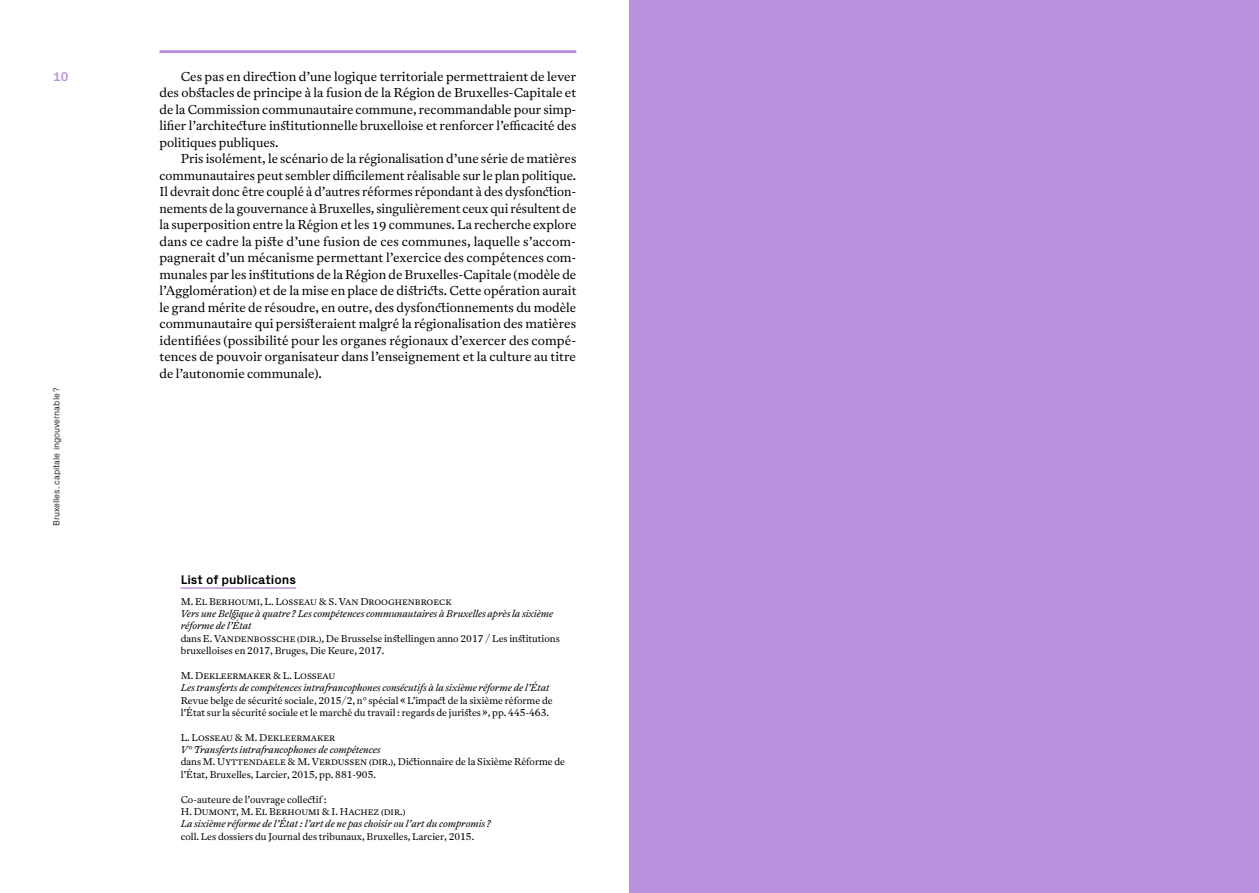
<style>
.page{position:relative;width:1259px;height:893px;background:#fff}
.page>*{position:absolute;margin:0;border:0;box-sizing:border-box;transform-origin:0 0}
.t1{font:300 12.75px/16.5px "Antwerp";color:#000}
.t2{font:700 12.75px "Px Grotesk";color:#000}
.t3{font:700 12.75px "Px Grotesk";color:#b993dd}
.t4{font:300 9.75px/12.3px "Antwerp";color:#000}
.t5{font:italic 300 9.75px/12.3px "Antwerp";color:#000}
.t6{font:300 9px "Px Grotesk";color:#000}
</style>
<div class="page">
<hr style="left:159px;top:50px;width:417px;height:3px;background:#b993dd">
<hr style="left:181px;top:587px;width:115px;height:2px;background:#b993dd">
<div style="left:629px;top:0;width:630px;height:893px;background:#b993dd"></div>
<p class="t3" style="left:53px;top:67px;width:17px">10</p>
<p class="t6" style="left:50px;top:526px;width:140px;rotate:-90deg">Bruxelles, capitale ingouvernable ?</p>
<p class="t1" style="left:159px;top:68px;width:418px;text-indent:21px">Ces pas en direction d’une logique territoriale permettraient de lever des obstacles de principe à la fusion de la Région de Bruxelles-Capitale et de la Commission communautaire commune, recommandable pour simp&shy;lifier l’architecture institutionnelle bruxelloise et renforcer l’efficacité des politiques publiques.</p>
<p class="t1" style="left:159px;top:150px;width:418px;text-indent:21px">Pris isolément, le scénario de la régionalisation d’une série de matières communautaires peut sembler difficilement réalisable sur le plan politique.<br>Il devrait donc être couplé à d’autres réformes répondant à des dysfonction&shy;nements de la gouvernance à Bruxelles, singulièrement ceux qui résultent de la superposition entre la Région et les 19 communes. La recherche explore dans ce cadre la piste d’une fusion de ces communes, laquelle s’accom&shy;pagnerait d’un mécanisme permettant l’exercice des compétences com&shy;munales par les institutions de la Région de Bruxelles-Capitale (modèle de l’Agglomération) et de la mise en place de districts. Cette opération aurait le grand mérite de résoudre, en outre, des dysfonctionnements du modèle communautaire qui persisteraient malgré la régionalisation des matières identifiées (possibilité pour les organes régionaux d’exercer des compé&shy;tences de pouvoir organisateur dans l’enseignement et la culture au titre de l’autonomie communale).</p>
<p class="t2" style="left:181px;top:570px;width:117px">List of publications</p>
<p class="t4" style="left:181px;top:595px;width:272px">M. El Berhoumi, L. Losseau &amp; S. Van Drooghenbroeck</p>
<p class="t5" style="left:181px;top:607px;width:374px">Vers une Belgique à quatre ? Les compétences communautaires à Bruxelles après la sixième réforme de l’État</p>
<p class="t4" style="left:181px;top:632px;width:380px">dans E. Vandenbossche (dir.), De Brusselse instellingen anno 2017 / Les institutions bruxelloises en 2017, Bruges, Die Keure, 2017.</p>
<p class="t4" style="left:181px;top:669px;width:156px">M. Dekleermaker &amp; L. Losseau</p>
<p class="t5" style="left:181px;top:682px;width:370px">Les transferts de compétences intrafrancophones consécutifs à la sixième réforme de l’État</p>
<p class="t4" style="left:181px;top:694px;width:373px">Revue belge de sécurité sociale, 2015/2, n° spécial «L’impact de la sixième réforme de l’État sur la sécurité sociale et le marché du travail : regards de juristes», pp. 445-463.</p>
<p class="t4" style="left:181px;top:731px;width:156px">L. Losseau &amp; M. Dekleermaker</p>
<p class="t5" style="left:181px;top:744px;width:201px">V° Transferts intrafrancophones de compétences</p>
<p class="t4" style="left:181px;top:756px;width:386px">dans M. Uyttendaele &amp; M. Verdussen (dir.), Dictionnaire de la Sixième Réforme de l’État, Bruxelles, Larcier, 2015, pp. 881-905.</p>
<p class="t4" style="left:181px;top:793px;width:226px">Co-auteure de l’ouvrage collectif :<br>H. Dumont, M. El Berhoumi &amp; I. Hachez (dir.)</p>
<p class="t5" style="left:181px;top:818px;width:311px">La sixième réforme de l’État : l’art de ne pas choisir ou l’art du compromis ?</p>
<p class="t4" style="left:181px;top:830px;width:295px">coll. Les dossiers du Journal des tribunaux, Bruxelles, Larcier, 2015.</p>
</div>
